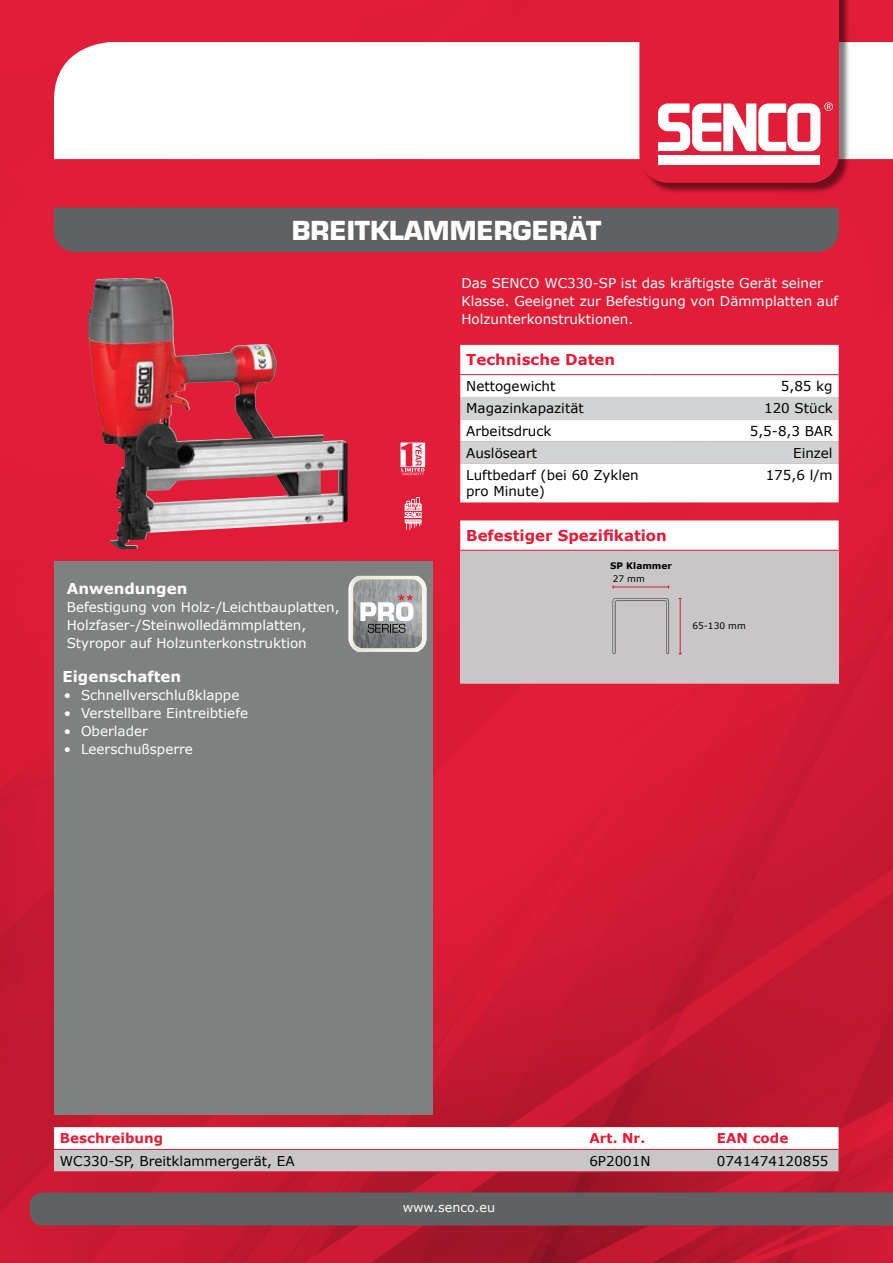
<style>
.page{position:relative;width:893px;height:1263px;background:#fff}
.page>*{position:absolute;margin:0;border:0;box-sizing:border-box;transform-origin:0 0}
.t1{font:700 25.5px "Eurostile LT Std";color:#fff}
.t2{font:700 15px "Verdana";color:#e21d38}
.t3{font:700 15px "Verdana";color:#fff}
.t4{font:13.5px/18px "Verdana";color:#fff}
.t5{font:13.5px/16.2px "Verdana";color:#000}
.t6{font:700 13.5px "Verdana";color:#e21d38}
.t7{font:12.75px "Verdana";color:#fff}
.t8{font:9px "Verdana";color:#000}
.t9{font:700 9px "Verdana";color:#000}
</style>
<div class="page">
<img style="left:0;top:0;width:893px;height:1263px">
<div style="left:30px;top:1192px;width:863px;height:33px;background:#5f6162"></div>
<svg style="left:54px;top:1127px;width:784px;height:44px"></svg>
<hr style="left:54px;top:1149px;width:529px;height:1px;background:#e21d38">
<hr style="left:54px;top:1171px;width:529px;height:1px;background:#e21d38">
<hr style="left:583px;top:1149px;width:128px;height:1px;background:#e21d38">
<hr style="left:583px;top:1171px;width:128px;height:1px;background:#e21d38">
<hr style="left:711px;top:1149px;width:127px;height:1px;background:#e21d38">
<hr style="left:711px;top:1171px;width:127px;height:1px;background:#e21d38">
<svg style="left:460px;top:345px;width:379px;height:205px"></svg>
<svg style="left:460px;top:397px;width:379px;height:67px"></svg>
<div style="left:460px;top:550px;width:379px;height:134px;background:#c8c6c7"></div>
<hr style="left:460px;top:374px;width:189px;height:1px;background:#e21d38">
<hr style="left:649px;top:374px;width:190px;height:1px;background:#e21d38">
<hr style="left:460px;top:550px;width:189px;height:1px;background:#e21d38">
<hr style="left:649px;top:550px;width:190px;height:1px;background:#e21d38">
<hr style="left:460px;top:684px;width:189px;height:1px;background:#e21d38">
<hr style="left:649px;top:684px;width:190px;height:1px;background:#e21d38">
<hr style="left:613px;top:587px;width:56px;height:1px;background:#cf2128">
<hr style="left:680px;top:598px;width:1px;height:56px;background:#cf2128">
<svg style="left:613px;top:598px;width:56px;height:56px"></svg>
<div style="left:394px;top:495px;width:38px;height:38px;background:#e21d38"></div>
<svg style="left:405px;top:497px;width:18px;height:33px"></svg>
<div style="left:394px;top:440px;width:38px;height:38px;background:#e21d38"></div>
<svg style="left:400px;top:442px;width:25px;height:33px"></svg>
<img style="left:88px;top:277px;width:67px;height:101px">
<div style="left:54px;top:208px;width:785px;height:44px;background:#5f6162"></div>
<svg style="left:54px;top:42px;width:839px;height:117px"></svg>
<div style="left:54px;top:561px;width:378px;height:553px;background:#7f8181"></div>
<svg style="left:349px;top:576px;width:77px;height:76px"></svg>
<div style="left:641px;top:0;width:209px;height:193px;background:#000;opacity:.5"></div>
<svg style="left:639px;top:0;width:200px;height:183px"></svg>
<h1 class="t1" style="left:292px;top:215px;width:311px">BREITKLAMMERGERÄT</h1>
<p class="t4" style="left:461px;top:274px;width:378px">Das SENCO WC330-SP ist das kräftigste Gerät seiner<br>Klasse. Geeignet zur Befestigung von Dämmplatten auf<br>Holzunterkonstruktionen.</p>
<p class="t2" style="left:466px;top:350px;width:150px">Technische Daten</p>
<p class="t5" style="left:466px;top:378px;width:91px">Nettogewicht</p>
<p class="t5" style="left:781px;top:378px;width:53px">5,85 kg</p>
<p class="t5" style="left:466px;top:400px;width:119px">Magazinkapazität</p>
<p class="t5" style="left:764px;top:400px;width:70px">120 Stück</p>
<p class="t5" style="left:466px;top:422px;width:87px">Arbeitsdruck</p>
<p class="t5" style="left:750px;top:422px;width:84px">5,5-8,3 BAR</p>
<p class="t5" style="left:466px;top:445px;width:72px">Auslöseart</p>
<p class="t5" style="left:793px;top:445px;width:41px">Einzel</p>
<p class="t5" style="left:466px;top:467px;width:174px">Luftbedarf (bei 60 Zyklen pro Minute)</p>
<p class="t5" style="left:766px;top:467px;width:68px">175,6 l/m</p>
<p class="t2" style="left:466px;top:526px;width:202px">Befestiger Spezifikation</p>
<p class="t3" style="left:67px;top:579px;width:122px">Anwendungen</p>
<p class="t4" style="left:67px;top:598px;width:275px">Befestigung von Holz-/Leichtbauplatten,<br>Holzfaser-/Steinwolledämmplatten,<br>Styropor auf Holzunterkonstruktion</p>
<p class="t3" style="left:63px;top:667px;width:120px">Eigenschaften</p>
<p class="t4" style="left:64px;top:686px;width:177px">• Schnellverschlußklappe</p>
<p class="t4" style="left:64px;top:704px;width:186px">• Verstellbare Eintreibtiefe</p>
<p class="t4" style="left:64px;top:722px;width:85px">• Oberlader</p>
<p class="t4" style="left:64px;top:740px;width:130px">• Leerschußsperre</p>
<p class="t9" style="left:610px;top:560px;width:63px">SP Klammer</p>
<p class="t8" style="left:613px;top:573px;width:34px">27 mm</p>
<p class="t8" style="left:692px;top:619px;width:55px">65-130 mm</p>
<p class="t6" style="left:60px;top:1130px;width:105px">Beschreibung</p>
<p class="t6" style="left:589px;top:1130px;width:57px">Art. Nr.</p>
<p class="t6" style="left:717px;top:1130px;width:73px">EAN code</p>
<p class="t5" style="left:60px;top:1152px;width:236px">WC330-SP, Breitklammergerät, EA</p>
<p class="t5" style="left:589px;top:1152px;width:63px">6P2001N</p>
<p class="t5" style="left:717px;top:1152px;width:113px">0741474120855</p>
<p class="t7" style="left:403px;top:1199px;width:94px">www.senco.eu</p>
</div>
